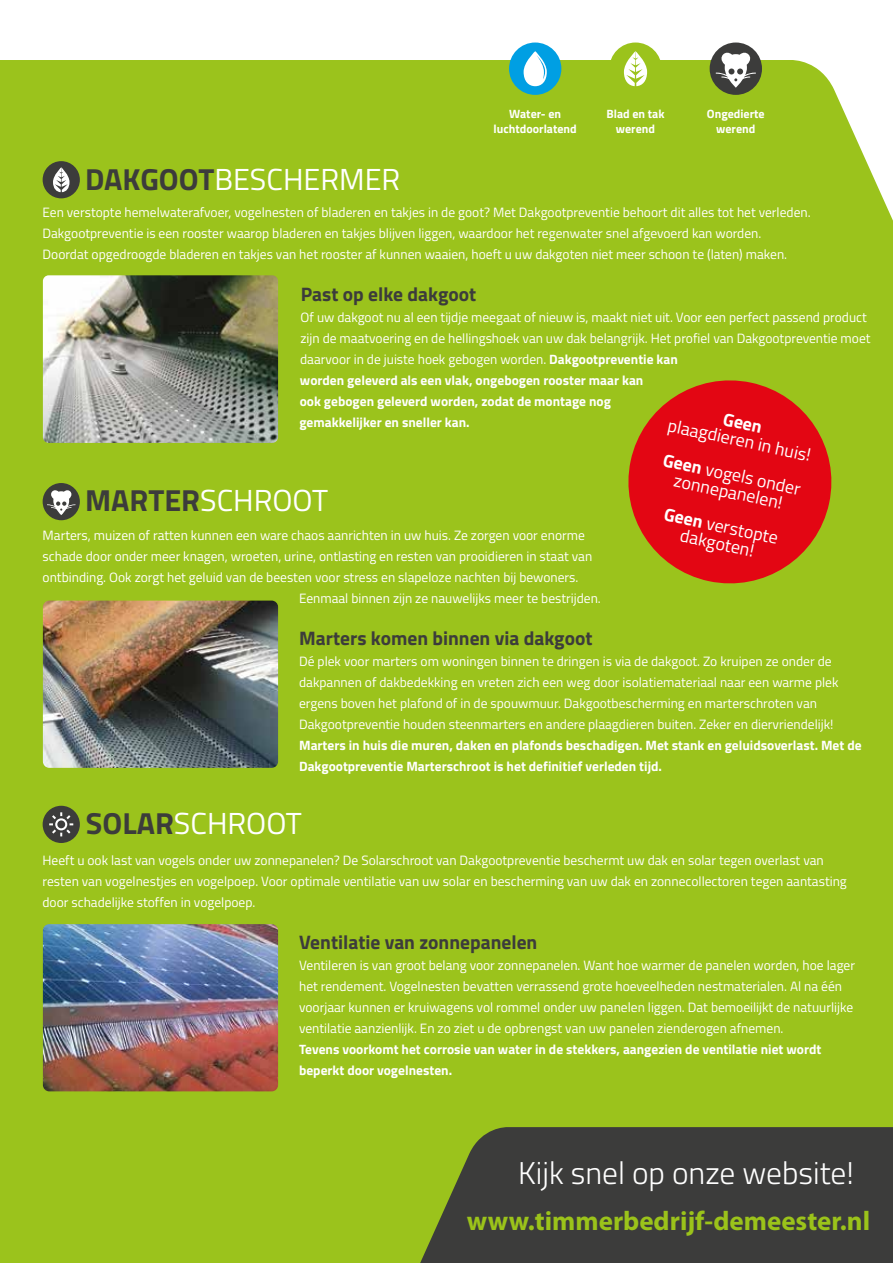
<style>
.page{position:relative;width:893px;height:1263px;background:#fff}
.page>*{position:absolute;margin:0;border:0;box-sizing:border-box;transform-origin:0 0}
.t1{font:700 31.5px "Titillium";color:#9bc31c}
.t2{font:300 31.5px "Titillium";color:#fff}
.t3{font:30.45px "Titillium";color:#fff}
.t4{font:700 27px "Myriad Pro";color:#9bc31a}
.t5{font:700 19.5px "Titillium";color:#3c3c3b}
.t6{font:18px/35.1px "Titillium";color:#fff}
.t7{font:700 18px "Titillium";color:#fff}
.t8{font:13.5px/21px "Titillium";color:#fff}
.t9{font:700 13.5px/21px "Titillium";color:#fff}
.t10{font:700 12px/15px "Titillium";color:#fff;text-align:center}
.s1{font-weight:700;color:#3c3c3b}
.s2{font-weight:700}
</style>
<div class="page">
<div style="left:0;top:60px;width:893px;height:1203px;background:#9bc31c"></div>
<div style="left:509px;top:43px;width:52px;height:52px;background:#009fe3;border-radius:50%"></div>
<svg style="left:524px;top:51px;width:23px;height:35px"></svg>
<div style="left:609px;top:43px;width:53px;height:52px;background:#9bc31c;border-radius:50%"></div>
<svg style="left:624px;top:51px;width:23px;height:35px"></svg>
<div style="left:710px;top:43px;width:52px;height:52px;background:#3c3c3b;border-radius:50%"></div>
<svg style="left:716px;top:52px;width:40px;height:36px"></svg>
<svg style="left:413px;top:1127px;width:480px;height:136px;background:#454937"></svg>
<div style="left:43px;top:161px;width:37px;height:37px;background:#3c3c3b;border-radius:50%"></div>
<svg style="left:53px;top:167px;width:16px;height:25px"></svg>
<div style="left:43px;top:483px;width:37px;height:37px;background:#3c3c3b;border-radius:50%"></div>
<svg style="left:47px;top:490px;width:29px;height:25px"></svg>
<div style="left:43px;top:806px;width:37px;height:37px;background:#3c3c3b;border-radius:50%"></div>
<svg style="left:49px;top:812px;width:24px;height:24px"></svg>
<img style="left:43px;top:275px;width:235px;height:168px">
<img style="left:43px;top:601px;width:235px;height:167px">
<img style="left:43px;top:924px;width:235px;height:167px">
<svg style="left:619px;top:371px;width:222px;height:222px;background:#ca4616"></svg>
<div style="left:495px;top:1199px;width:363px;height:35px;background:#3c3c3b"></div>
<h2 class="t3" style="left:85px;top:157px;width:317px"><span class="s1">DAKGOOT</span>BESCHERMER</h2>
<p class="t10" style="left:494px;top:106px;width:85px">Water- en luchtdoorlatend</p>
<p class="t10" style="left:606px;top:106px;width:59px">Blad en tak werend</p>
<p class="t10" style="left:707px;top:106px;width:59px">Ongedierte werend</p>
<p class="t8" style="left:43px;top:201px;width:770px">Een verstopte hemelwaterafvoer, vogelnesten of bladeren en takjes in de goot? Met Dakgootpreventie behoort dit alles tot het verleden.<br>Dakgootpreventie is een rooster waarop bladeren en takjes blijven liggen, waardoor het regenwater snel afgevoerd kan worden.<br>Doordat opgedroogde bladeren en takjes van het rooster af kunnen waaien, hoeft u uw dakgoten niet meer schoon te (laten) maken.</p>
<h3 class="t5" style="left:301px;top:279px;width:177px">Past op elke dakgoot</h3>
<p class="t8" style="left:299px;top:306px;width:573px">Of uw dakgoot nu al een tijdje meegaat of nieuw is, maakt niet uit. Voor een perfect passend product zijn de maatvoering en de hellingshoek van uw dak belangrijk. Het profiel van Dakgootpreventie moet daarvoor in de juiste hoek gebogen worden. <span class="s2">Dakgootpreventie kan<br>worden geleverd als een vlak, ongebogen rooster maar kan<br>ook gebogen geleverd worden, zodat de montage nog<br>gemakkelijker en sneller kan.</span></p>
<h3 class="t7" style="left:726px;top:405px;width:41px;rotate:12deg">Geen</h3>
<h3 class="t6" style="left:672px;top:407px;width:152px;rotate:12deg">plaagdieren in huis!<br><span class="s2">Geen</span> vogels onder</h3>
<h3 class="t6" style="left:675px;top:461px;width:119px;rotate:12deg">zonnepanelen!<br><span class="s2">Geen</span> verstopte</h3>
<h2 class="t3" style="left:85px;top:478px;width:245px"><span class="s1">MARTER</span>SCHROOT</h2>
<h3 class="t6" style="left:684px;top:517px;width:81px;rotate:12deg">dakgoten!</h3>
<p class="t8" style="left:43px;top:525px;width:544px">Marters, muizen of ratten kunnen een ware chaos aanrichten in uw huis. Ze zorgen voor enorme</p>
<p class="t8" style="left:43px;top:546px;width:551px">schade door onder meer knagen, wroeten, urine, ontlasting en resten van prooidieren in staat van</p>
<p class="t8" style="left:43px;top:567px;width:537px">ontbinding. Ook zorgt het geluid van de beesten voor stress en slapeloze nachten bij bewoners.</p>
<p class="t8" style="left:299px;top:588px;width:303px">Eenmaal binnen zijn ze nauwelijks meer te bestrijden.</p>
<h3 class="t5" style="left:299px;top:624px;width:295px">Marters komen binnen via dakgoot</h3>
<p class="t8" style="left:299px;top:650px;width:541px">Dé plek voor marters om woningen binnen te dringen is via de dakgoot. Zo kruipen ze onder de dakpannen of dakbedekking en vreten zich een weg door isolatiemateriaal naar een warme plek ergens boven het plafond of in de spouwmuur. Dakgootbescherming en marterschroten van Dakgootpreventie houden steenmarters en andere plaagdieren buiten. Zeker en diervriendelijk!</p>
<p class="t9" style="left:299px;top:734px;width:564px">Marters in huis die muren, daken en plafonds beschadigen. Met stank en geluidsoverlast. Met de<br>Dakgootpreventie Marterschroot is het definitief verleden tijd.</p>
<h2 class="t3" style="left:86px;top:801px;width:217px"><span class="s1">SOLAR</span>SCHROOT</h2>
<p class="t8" style="left:43px;top:849px;width:806px">Heeft u ook last van vogels onder uw zonnepanelen? De Solarschroot van Dakgootpreventie beschermt uw dak en solar tegen overlast van resten van vogelnestjes en vogelpoep. Voor optimale ventilatie van uw solar en bescherming van uw dak en zonnecollectoren tegen aantasting door schadelijke stoffen in vogelpoep.</p>
<h3 class="t5" style="left:299px;top:927px;width:240px">Ventilatie van zonnepanelen</h3>
<p class="t8" style="left:299px;top:954px;width:557px">Ventileren is van groot belang voor zonnepanelen. Want hoe warmer de panelen worden, hoe lager het rendement. Vogelnesten bevatten verrassend grote hoeveelheden nestmaterialen. Al na één voorjaar kunnen er kruiwagens vol rommel onder uw panelen liggen. Dat bemoeilijkt de natuurlijke ventilatie aanzienlijk. En zo ziet u de opbrengst van uw panelen zienderogen afnemen.</p>
<p class="t9" style="left:299px;top:1038px;width:524px">Tevens voorkomt het corrosie van water in de stekkers, aangezien de ventilatie niet wordt beperkt door vogelnesten.</p>
<h1 class="t2" style="left:518px;top:1150px;width:337px">Kijk snel op onze website!</h1>
<h1 class="t1" style="left:499px;top:1189px;width:357px">www.dakgootpreventie.nl</h1>
<h3 class="t4" style="left:467px;top:1203px;width:405px">www.timmerbedrijf-demeester.nl</h3>
</div>
